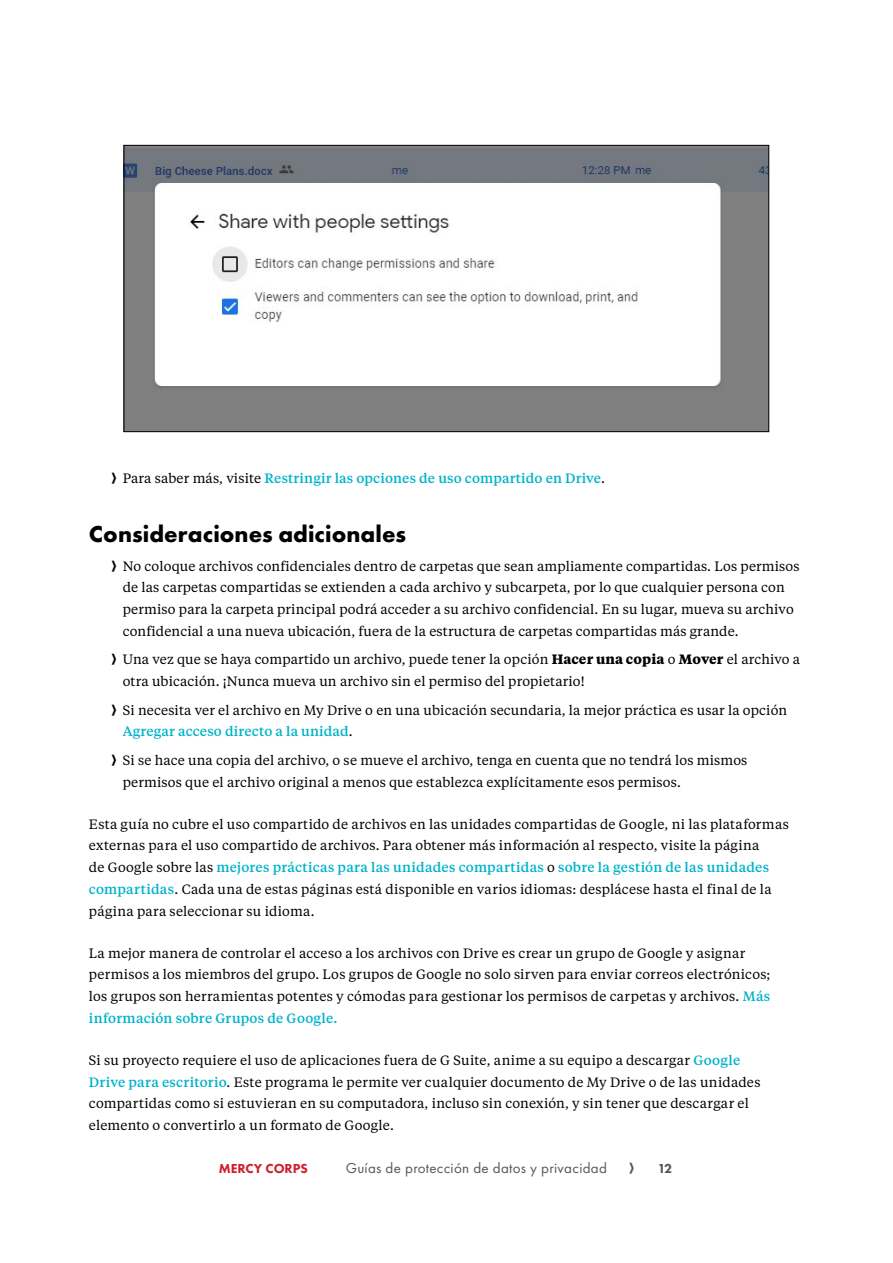
<style>
.page{position:relative;width:893px;height:1263px;background:#fff}
.page>*{position:absolute;margin:0;border:0;box-sizing:border-box;transform-origin:0 0}
.t1{font:700 24px "Futura PT";letter-spacing:.005em;color:#000}
.t2{font:15px "Futura PT";letter-spacing:.02em;color:#54575a}
.t3{font:13.5px/21.8px "Tiempos Text";letter-spacing:.01em;color:#000}
.t4{font:500 13.5px "Tiempos Text";letter-spacing:.01em;color:#00b2ca}
.t5{font:800 13.5px "Futura PT";color:#ce202f}
.t6{font:800 13.5px "Futura PT";color:#54575a}
.s1{font-weight:400;color:#000}
.s2{font-weight:700}
.s3{font-weight:500;color:#00b2ca}
</style>
<div class="page">
<img style="left:126px;top:147px;width:641px;height:283px">
<div style="left:124px;top:145px;width:645px;height:287px;border:1px solid #000"></div>
<p class="t4" style="left:123px;top:469px;width:484px"><span class="s1">Para saber más, visite</span> Restringir las opciones de uso compartido en Drive<span class="s1">.</span></p>
<h1 class="t1" style="left:89px;top:519px;width:319px">Consideraciones adicionales</h1>
<p class="t3" style="left:123px;top:554px;width:678px">No coloque archivos confidenciales dentro de carpetas que sean ampliamente compartidas. Los permisos de las carpetas compartidas se extienden a cada archivo y subcarpeta, por lo que cualquier persona con permiso para la carpeta principal podrá acceder a su archivo confidencial. En su lugar, mueva su archivo confidencial a una nueva ubicación, fuera de la estructura de carpetas compartidas más grande.</p>
<p class="t3" style="left:123px;top:648px;width:679px">Una vez que se haya compartido un archivo, puede tener la opción <span class="s2">Hacer una copia</span> o <span class="s2">Mover</span> el archivo a otra ubicación. ¡Nunca mueva un archivo sin el permiso del propietario!</p>
<p class="t3" style="left:123px;top:698px;width:666px">Si necesita ver el archivo en My Drive o en una ubicación secundaria, la mejor práctica es usar la opción<br><span class="s3">Agregar acceso directo a la unidad</span>.</p>
<p class="t3" style="left:123px;top:749px;width:626px">Si se hace una copia del archivo, o se mueve el archivo, tenga en cuenta que no tendrá los mismos permisos que el archivo original a menos que establezca explícitamente esos permisos.</p>
<p class="t3" style="left:89px;top:812px;width:701px">Esta guía no cubre el uso compartido de archivos en las unidades compartidas de Google, ni las plataformas externas para el uso compartido de archivos. Para obtener más información al respecto, visite la página<br>de Google sobre las <span class="s3">mejores prácticas para las unidades compartidas</span> o <span class="s3">sobre la gestión de las unidades compartidas</span>. Cada una de estas páginas está disponible en varios idiomas: desplácese hasta el final de la página para seleccionar su idioma.</p>
<p class="t3" style="left:89px;top:941px;width:683px">La mejor manera de controlar el acceso a los archivos con Drive es crear un grupo de Google y asignar permisos a los miembros del grupo. Los grupos de Google no solo sirven para enviar correos electrónicos; los grupos son herramientas potentes y cómodas para gestionar los permisos de carpetas y archivos. <span class="s3">Más información sobre Grupos de Google.</span></p>
<p class="t3" style="left:89px;top:1048px;width:673px">Si su proyecto requiere el uso de aplicaciones fuera de G Suite, anime a su equipo a descargar <span class="s3">Google Drive para escritorio</span>. Este programa le permite ver cualquier documento de My Drive o de las unidades compartidas como si estuvieran en su computadora, incluso sin conexión, y sin tener que descargar el elemento o convertirlo a un formato de Google.</p>
<p class="t5" style="left:219px;top:1160px;width:91px">MERCY CORPS</p>
<p class="t2" style="left:346px;top:1159px;width:263px">Guías de protección de datos y privacidad</p>
<p class="t6" style="left:658px;top:1160px;width:16px">12</p>
</div>
